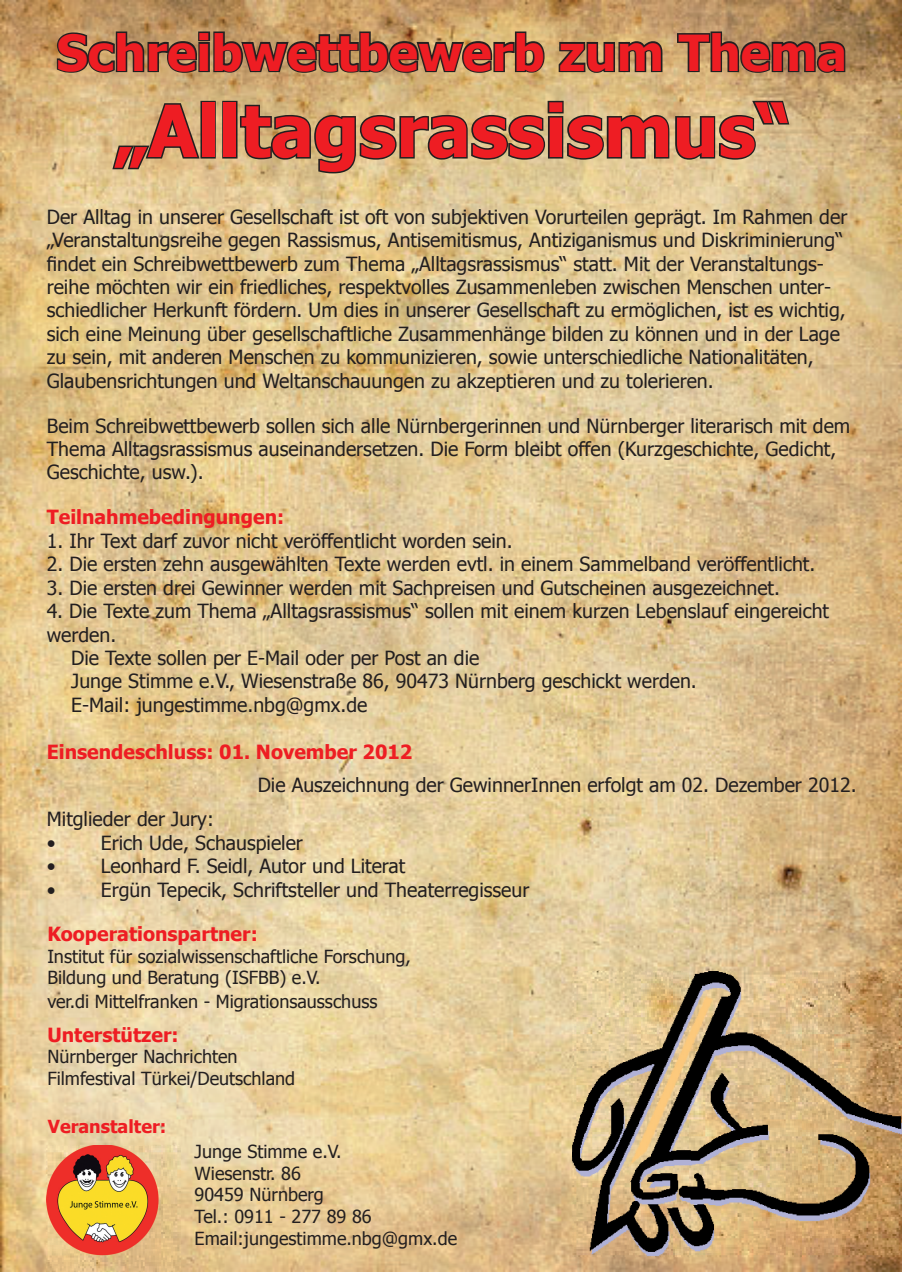
<style>
.page{position:relative;width:902px;height:1272px;background:#fff}
.page>*{position:absolute;margin:0;border:0;box-sizing:border-box;transform-origin:0 0}
.t1{font:700 72px "Tahoma";color:#ee1d23}
.t2{font:700 49.5px "Tahoma";color:#ee1d23}
.t3{font:19.5px/23.4px "Tahoma";color:#231f20}
.t4{font:700 19.5px "Tahoma";color:#ee1d23}
.t5{font:18px/21.6px "Tahoma";color:#231f20}
.t6{font:700 18px "Tahoma";color:#ee1d23}
</style>
<div class="page">
<img style="left:0;top:0;width:901px;height:1271px">
<svg style="left:55px;top:30px;width:491px;height:45px;background:#8f7551"></svg>
<svg style="left:557px;top:39px;width:107px;height:36px;background:#8e7754"></svg>
<svg style="left:675px;top:30px;width:171px;height:45px;background:#896e4e"></svg>
<svg style="left:110px;top:102px;width:92px;height:69px;background:#bba074"></svg>
<div style="left:200px;top:101px;width:16px;height:57px;border:3px solid #231f20"></div>
<div style="left:222px;top:101px;width:15px;height:57px;border:3px solid #231f20"></div>
<svg style="left:238px;top:99px;width:553px;height:76px;background:#b69f74"></svg>
<img style="left:572px;top:971px;width:329px;height:285px">
<img style="left:47px;top:1145px;width:134px;height:126px">
<h2 class="t2" style="left:57px;top:21px;width:791px">Schreibwettbewerb zum Thema</h2>
<h1 class="t1" style="left:113px;top:85px;width:679px">„Alltagsrassismus“</h1>
<p class="t3" style="left:47px;top:204px;width:802px">Der Alltag in unserer Gesellschaft ist oft von subjektiven Vorurteilen geprägt. Im Rahmen der „Veranstaltungsreihe gegen Rassismus, Antisemitismus, Antiziganismus und Diskriminierung“ findet ein Schreibwettbewerb zum Thema „Alltagsrassismus“ statt. Mit der Veranstaltungs&shy;reihe möchten wir ein friedliches, respektvolles Zusammenleben zwischen Menschen unter&shy;schiedlicher Herkunft fördern. Um dies in unserer Gesellschaft zu ermöglichen, ist es wichtig, sich eine Meinung über gesellschaftliche Zusammenhänge bilden zu können und in der Lage zu sein, mit anderen Menschen zu kommunizieren, sowie unterschiedliche Nationalitäten, Glaubensrichtungen und Weltanschauungen zu akzeptieren und zu tolerieren.</p>
<p class="t3" style="left:47px;top:413px;width:805px">Beim Schreibwettbewerb sollen sich alle Nürnbergerinnen und Nürnberger literarisch mit dem<br>Thema Alltagsrassismus auseinandersetzen. Die Form bleibt offen (Kurzgeschichte, Gedicht,<br>Geschichte, usw.).</p>
<p class="t4" style="left:47px;top:505px;width:239px">Teilnahmebedingungen:</p>
<p class="t3" style="left:47px;top:528px;width:467px">1. Ihr Text darf zuvor nicht veröffentlicht worden sein.</p>
<p class="t3" style="left:47px;top:552px;width:770px">2. Die ersten zehn ausgewählten Texte werden evtl. in einem Sammelband veröffentlicht.</p>
<p class="t3" style="left:47px;top:575px;width:734px">3. Die ersten drei Gewinner werden mit Sachpreisen und Gutscheinen ausgezeichnet.</p>
<p class="t3" style="left:47px;top:598px;width:783px">4. Die Texte zum Thema „Alltagsrassismus“ sollen mit einem kurzen Lebenslauf eingereicht</p>
<p class="t3" style="left:47px;top:622px;width:71px">werden.</p>
<p class="t3" style="left:71px;top:645px;width:409px">Die Texte sollen per E-Mail oder per Post an die</p>
<p class="t3" style="left:71px;top:669px;width:627px">Junge Stimme e.V., Wiesenstraße 86, 90473 Nürnberg geschickt werden.</p>
<p class="t3" style="left:71px;top:692px;width:298px">E-Mail: jungestimme.nbg@gmx.de</p>
<p class="t4" style="left:47px;top:739px;width:367px">Einsendeschluss: 01. November 2012</p>
<p class="t3" style="left:258px;top:773px;width:600px">Die Auszeichnung der GewinnerInnen erfolgt am 02. Dezember 2012.</p>
<p class="t3" style="left:47px;top:807px;width:168px">Mitglieder der Jury:</p>
<p class="t3" style="left:47px;top:830px;width:258px">• Erich Ude, Schauspieler</p>
<p class="t3" style="left:47px;top:853px;width:360px">• Leonhard F. Seidl, Autor und Literat</p>
<p class="t3" style="left:47px;top:877px;width:484px">• Ergün Tepecik, Schriftsteller und Theaterregisseur</p>
<p class="t4" style="left:47px;top:921px;width:212px">Kooperationspartner:</p>
<p class="t5" style="left:47px;top:944px;width:365px">Institut für sozialwissenschaftliche Forschung,<br>Bildung und Beratung (ISFBB) e.V.</p>
<p class="t5" style="left:47px;top:989px;width:331px">ver.di Mittelfranken - Migrationsausschuss</p>
<p class="t4" style="left:47px;top:1022px;width:133px">Unterstützer:</p>
<p class="t5" style="left:47px;top:1045px;width:249px">Nürnberger Nachrichten<br>Filmfestival Türkei/Deutschland</p>
<p class="t6" style="left:48px;top:1115px;width:120px">Veranstalter:</p>
<p class="t5" style="left:195px;top:1140px;width:264px">Junge Stimme e.V.<br>Wiesenstr. 86<br>90459 Nürnberg<br>Tel.: 0911 - 277 89 86<br>Email:jungestimme.nbg@gmx.de</p>
</div>
